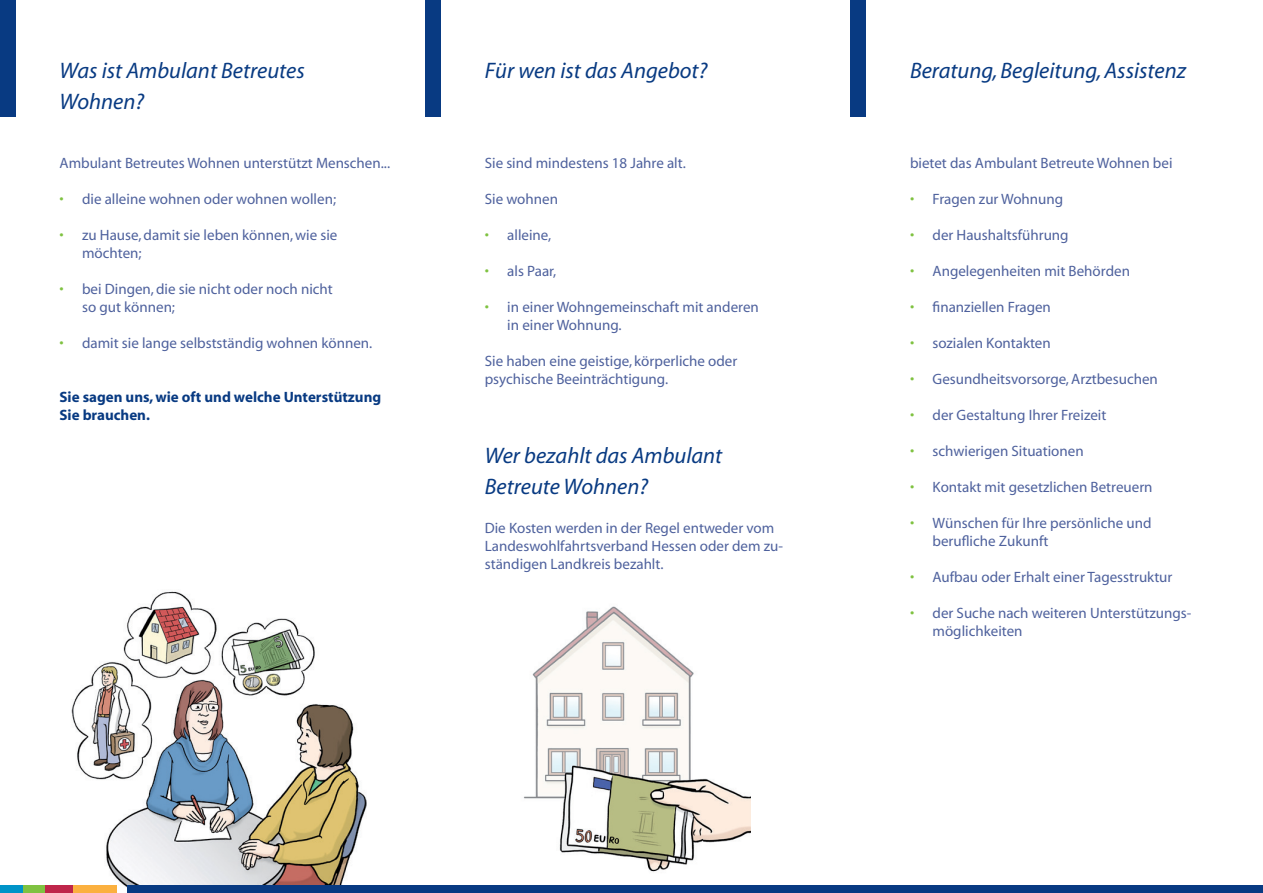
<style>
.page{position:relative;width:1263px;height:893px;background:#fff}
.page>*{position:absolute;margin:0;border:0;box-sizing:border-box;transform-origin:0 0}
.t1{font:italic 22.5px/30.6px "Myriad";color:#083a82}
.t2{font:15px/18px "Myriad";color:#4e619d}
.t3{font:700 15px/18px "Myriad";color:#083a82}
.s1{color:#7fc241}
</style>
<div class="page">
<img style="left:66px;top:591px;width:307px;height:296px">
<div style="left:850px;top:0;width:16px;height:116px;background:#083a82"></div>
<div style="left:425px;top:0;width:16px;height:116px;background:#083a82"></div>
<div style="left:0;top:0;width:15px;height:116px;background:#083a82"></div>
<div style="left:0;top:886px;width:23px;height:7px;background:#0094c8"></div>
<div style="left:23px;top:886px;width:23px;height:7px;background:#7fc241"></div>
<div style="left:45px;top:886px;width:30px;height:7px;background:#bf264a"></div>
<div style="left:74px;top:886px;width:43px;height:7px;background:#fbb03f"></div>
<div style="left:128px;top:886px;width:1135px;height:7px;background:#083a82"></div>
<img style="left:523px;top:606px;width:228px;height:266px">
<h1 class="t1" style="left:60px;top:56px;width:247px">Was ist Ambulant Betreutes<br>Wohnen?</h1>
<p class="t2" style="left:60px;top:155px;width:332px">Ambulant Betreutes Wohnen unterstützt Menschen...</p>
<p class="t2" style="left:60px;top:191px;width:278px"><span class="s1">•</span> die alleine wohnen oder wohnen wollen;</p>
<p class="t2" style="left:82px;top:227px;width:257px;text-indent:-23px"><span class="s1">•</span> zu Hause, damit sie leben können, wie sie möchten;</p>
<p class="t2" style="left:82px;top:281px;width:252px;text-indent:-23px"><span class="s1">•</span> bei Dingen, die sie nicht oder noch nicht so gut können;</p>
<p class="t2" style="left:60px;top:335px;width:314px"><span class="s1">•</span> damit sie lange selbstständig wohnen können.</p>
<p class="t3" style="left:60px;top:389px;width:323px">Sie sagen uns, wie oft und welche Unterstützung<br>Sie brauchen.</p>
<h1 class="t1" style="left:485px;top:56px;width:224px">Für wen ist das Angebot?</h1>
<p class="t2" style="left:485px;top:155px;width:203px">Sie sind mindestens 18 Jahre alt.</p>
<p class="t2" style="left:485px;top:191px;width:75px">Sie wohnen</p>
<p class="t2" style="left:485px;top:227px;width:68px"><span class="s1">•</span> alleine,</p>
<p class="t2" style="left:485px;top:263px;width:73px"><span class="s1">•</span> als Paar,</p>
<p class="t2" style="left:507px;top:299px;width:253px;text-indent:-23px"><span class="s1">•</span> in einer Wohngemeinschaft mit anderen in einer Wohnung.</p>
<p class="t2" style="left:485px;top:353px;width:254px">Sie haben eine geistige, körperliche oder psychische Beeinträchtigung.</p>
<h1 class="t1" style="left:485px;top:441px;width:239px">Wer bezahlt das Ambulant<br>Betreute Wohnen?</h1>
<p class="t2" style="left:485px;top:519px;width:300px">Die Kosten werden in der Regel entweder vom<br>Landeswohlfahrtsverband Hessen oder dem zu&shy;ständigen Landkreis bezahlt.</p>
<h1 class="t1" style="left:910px;top:56px;width:278px">Beratung, Begleitung, Assistenz</h1>
<p class="t2" style="left:910px;top:155px;width:264px">bietet das Ambulant Betreute Wohnen bei</p>
<p class="t2" style="left:910px;top:191px;width:155px"><span class="s1">•</span> Fragen zur Wohnung</p>
<p class="t2" style="left:910px;top:227px;width:160px"><span class="s1">•</span> der Haushaltsführung</p>
<p class="t2" style="left:910px;top:263px;width:221px"><span class="s1">•</span> Angelegenheiten mit Behörden</p>
<p class="t2" style="left:910px;top:299px;width:142px"><span class="s1">•</span> finanziellen Fragen</p>
<p class="t2" style="left:910px;top:335px;width:142px"><span class="s1">•</span> sozialen Kontakten</p>
<p class="t2" style="left:910px;top:371px;width:249px"><span class="s1">•</span> Gesundheitsvorsorge, Arztbesuchen</p>
<p class="t2" style="left:910px;top:407px;width:198px"><span class="s1">•</span> der Gestaltung Ihrer Freizeit</p>
<p class="t2" style="left:910px;top:443px;width:175px"><span class="s1">•</span> schwierigen Situationen</p>
<p class="t2" style="left:910px;top:479px;width:244px"><span class="s1">•</span> Kontakt mit gesetzlichen Betreuern</p>
<p class="t2" style="left:932px;top:515px;width:220px;text-indent:-23px"><span class="s1">•</span> Wünschen für Ihre persönliche und berufliche Zukunft</p>
<p class="t2" style="left:910px;top:569px;width:264px"><span class="s1">•</span> Aufbau oder Erhalt einer Tagesstruktur</p>
<p class="t2" style="left:932px;top:605px;width:260px;text-indent:-23px"><span class="s1">•</span> der Suche nach weiteren Unterstützungs&shy;möglichkeiten</p>
</div>
